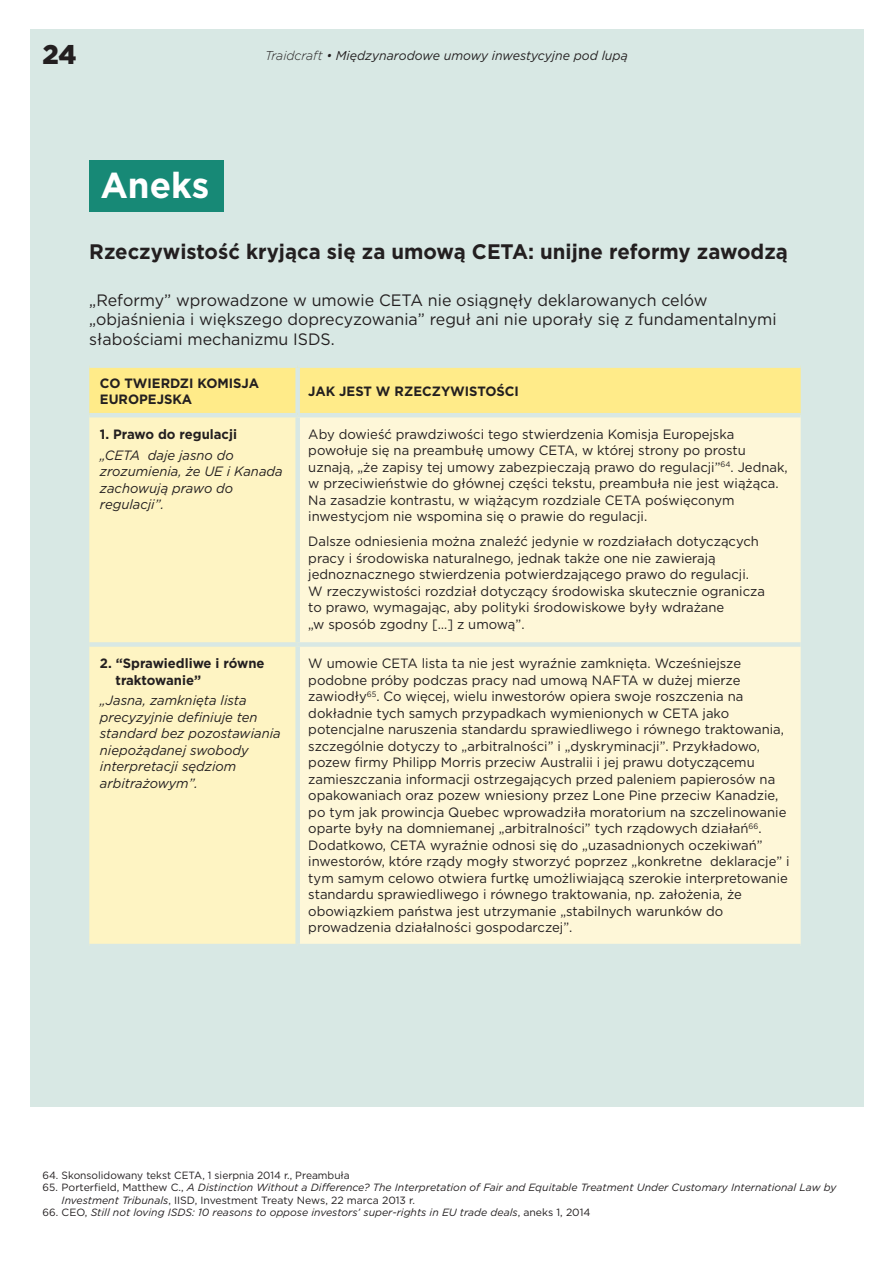
<style>
.page{position:relative;width:893px;height:1263px;background:#fff}
.page>*{position:absolute;margin:0;border:0;box-sizing:border-box;transform-origin:0 0}
.header_30pt_bold{font:700 36px "Gotham";color:#fff}
.t1{font:900 27px "Gotham";color:#231f20}
.body_text{font:700 21px "Gotham";color:#231f20}
.body_text-2{font:16.5px/19.5px "Gotham";color:#231f20}
.body_text-3{font:13.5px/16.5px "Gotham";color:#231f20}
.body_text-4{font:italic 13.5px/16.5px "Gotham";color:#231f20}
.body_text-5{font:700 13.5px/16.5px "Gotham";color:#231f20}
.t2{font:italic 12.75px "Gotham";color:#231f20}
.footnotes{font:italic 10.5px/12.5px "Gotham";color:#231f20}
.footnotes-2{font:10.5px "Gotham";color:#231f20}
.s1{font-weight:300}
.s2{font-style:normal}
</style>
<div class="page">
<div style="left:30px;top:30px;width:833px;height:1203px;background:#d8e8e4"></div>
<div style="left:17px;top:1107px;width:876px;height:143px;background:#fff"></div>
<div style="left:89px;top:368px;width:712px;height:45px;background:#ffeb89"></div>
<div style="left:89px;top:417px;width:206px;height:527px;background:#fef4c3"></div>
<div style="left:300px;top:417px;width:501px;height:527px;background:#fef7d8"></div>
<div style="left:295px;top:368px;width:5px;height:45px;background:#d8e8e4"></div>
<div style="left:89px;top:642px;width:209px;height:5px;background:#d8e8e4"></div>
<div style="left:298px;top:642px;width:503px;height:5px;background:#d8e8e4"></div>
<div style="left:89px;top:160px;width:135px;height:51px;background:#178976"></div>
<h2 class="t1" style="left:43px;top:36px;width:35px">24</h2>
<p class="t2" style="left:265px;top:48px;width:364px"><span class="s1">Traidcraft •</span> Międzynarodowe umowy inwestycyjne pod lupą</p>
<p class="header_30pt_bold" style="left:100px;top:161px;width:110px">Aneks</p>
<p class="body_text" style="left:89px;top:238px;width:700px">Rzeczywistość kryjąca się za umową CETA: unijne reformy zawodzą</p>
<p class="body_text-2" style="left:89px;top:290px;width:689px">„Reformy” wprowadzone w umowie CETA nie osiągnęły deklarowanych celów „objaśnienia i większego doprecyzowania” reguł ani nie uporały się z fundamentalnymi słabościami mechanizmu ISDS.</p>
<p class="body_text-5" style="left:100px;top:374px;width:161px">CO TWIERDZI KOMISJA<br>EUROPEJSKA</p>
<p class="body_text-5" style="left:308px;top:383px;width:212px">JAK JEST W RZECZYWISTOŚCI</p>
<p class="body_text-5" style="left:100px;top:426px;width:139px">1. Prawo do regulacji</p>
<p class="body_text-4" style="left:100px;top:446px;width:184px">„CETA daje jasno do zrozumienia, że UE i Kanada zachowują prawo do regulacji”.</p>
<p class="body_text-3" style="left:308px;top:425px;width:481px">Aby dowieść prawdziwości tego stwierdzenia Komisja Europejska powołuje się na preambułę umowy CETA, w której strony po prostu uznają, „że zapisy tej umowy zabezpieczają prawo do regulacji”<sup>64</sup>. Jednak, w przeciwieństwie do głównej części tekstu, preambuła nie jest wiążąca.<br>Na zasadzie kontrastu, w wiążącym rozdziale CETA poświęconym inwestycjom nie wspomina się o prawie do regulacji.</p>
<p class="body_text-3" style="left:308px;top:533px;width:458px">Dalsze odniesienia można znaleźć jedynie w rozdziałach dotyczących pracy i środowiska naturalnego, jednak także one nie zawierają jednoznacznego stwierdzenia potwierdzającego prawo do regulacji.<br>W rzeczywistości rozdział dotyczący środowiska skutecznie ogranicza to prawo, wymagając, aby polityki środowiskowe były wdrażane<br>„w sposób zgodny […] z umową”.</p>
<p class="body_text-5" style="left:116px;top:655px;width:150px;text-indent:-16px">2. “Sprawiedliwe i równe traktowanie”</p>
<p class="body_text-4" style="left:100px;top:692px;width:182px">„Jasna, zamknięta lista precyzyjnie definiuje ten standard bez pozostawiania niepożądanej swobody interpretacji sędziom arbitrażowym”.</p>
<p class="body_text-3" style="left:308px;top:655px;width:483px">W umowie CETA lista ta nie jest wyraźnie zamknięta. Wcześniejsze podobne próby podczas pracy nad umową NAFTA w dużej mierze zawiodły<sup>65</sup>. Co więcej, wielu inwestorów opiera swoje roszczenia na dokładnie tych samych przypadkach wymienionych w CETA jako potencjalne naruszenia standardu sprawiedliwego i równego traktowania, szczególnie dotyczy to „arbitralności” i „dyskryminacji”. Przykładowo, pozew firmy Philipp Morris przeciw Australii i jej prawu dotyczącemu zamieszczania informacji ostrzegających przed paleniem papierosów na opakowaniach oraz pozew wniesiony przez Lone Pine przeciw Kanadzie, po tym jak prowincja Quebec wprowadziła moratorium na szczelinowanie oparte były na domniemanej „arbitralności” tych rządowych działań<sup>66</sup>.<br>Dodatkowo, CETA wyraźnie odnosi się do „uzasadnionych oczekiwań” inwestorów, które rządy mogły stworzyć poprzez „konkretne deklaracje” i tym samym celowo otwiera furtkę umożliwiającą szerokie interpretowanie standardu sprawiedliwego i równego traktowania, np. założenia, że obowiązkiem państwa jest utrzymanie „stabilnych warunków do prowadzenia działalności gospodarczej”.</p>
<p class="footnotes-2" style="left:43px;top:1168px;width:309px">64. Skonsolidowany tekst CETA, 1 sierpnia 2014 r., Preambuła</p>
<p class="footnotes" style="left:62px;top:1181px;width:776px;text-indent:-19px"><span class="s2">65. Porterfield, Matthew C.,</span> A Distinction Without a Difference? The Interpretation of Fair and Equitable Treatment Under Customary International Law by<br>Investment Tribunals<span class="s2">, IISD, Investment Treaty News, 22 marca 2013 r.</span></p>
<p class="footnotes" style="left:43px;top:1206px;width:549px"><span class="s2">66. CEO,</span> Still not loving ISDS: 10 reasons to oppose investors’ super-rights in EU trade deals<span class="s2">, aneks 1, 2014</span></p>
</div>
